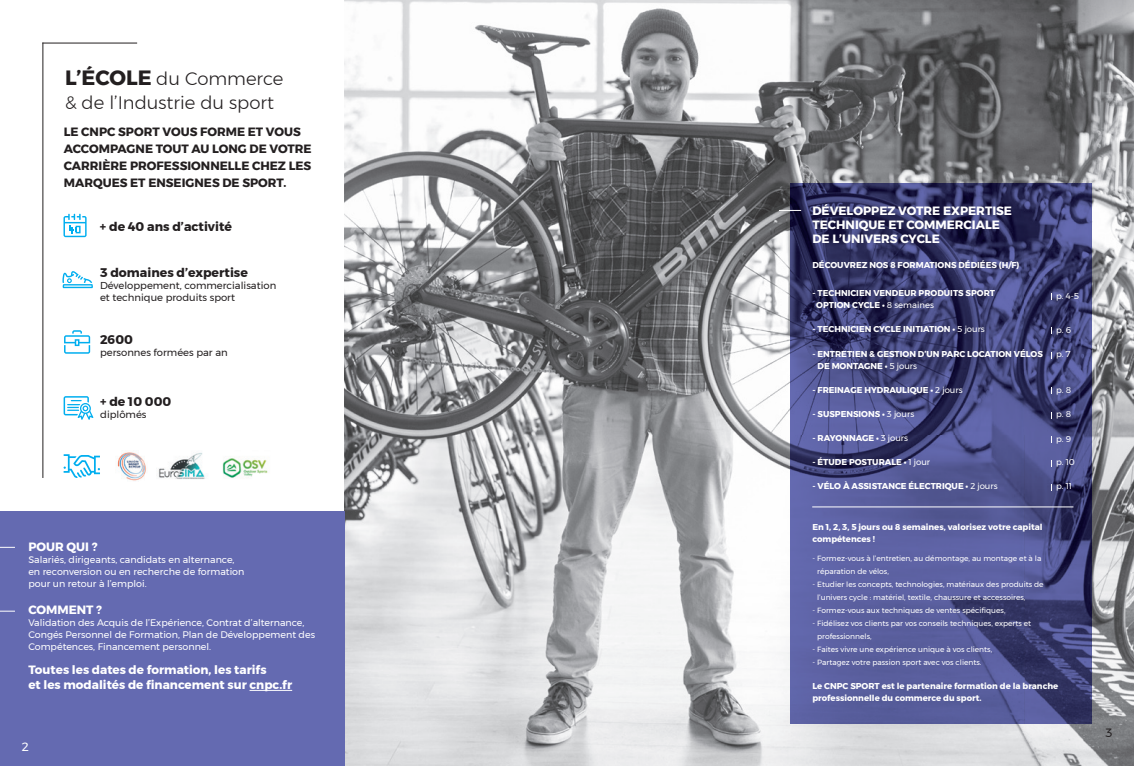
<style>
.page{position:relative;width:1134px;height:766px;background:#fff}
.page>*{position:absolute;margin:0;border:0;box-sizing:border-box;transform-origin:0 0}
.t1{font:300 18px/24px "Montserrat";color:#231f20}
.t2{font:700 12.5px "Montserrat";color:#231f20}
.t3{font:700 12px/14px "Montserrat";color:#fff}
.t4{font:700 12px/17px "Montserrat";color:#231f20}
.t5{font:12px "Montserrat";color:#231f20}
.t6{font:12px "Montserrat";color:#fff}
.t7{font:10px/12px "Montserrat";color:#231f20}
.t8{font:9.5px/12px "Montserrat";color:#fff}
.t9{font:700 8.5px/12px "Montserrat";color:#fff}
.t10{font:8.5px "Montserrat";color:#fff}
.t11{font:7.5px/13px "Montserrat";color:#fff}
.s1{font-weight:700;font-size:20.6px}
.s2{font-weight:400}
</style>
<div class="page">
<img style="left:344px;top:0;width:790px;height:765px">
<img style="left:790px;top:184px;width:301px;height:539px">
<svg style="left:779px;top:210px;width:22px;height:1px"></svg>
<div style="left:0;top:511px;width:344px;height:254px;background:#646ab1"></div>
<hr style="left:250px;top:690px;width:42px;height:1px;background:#fff">
<svg style="left:0;top:546px;width:15px;height:1px"></svg>
<svg style="left:0;top:610px;width:15px;height:1px"></svg>
<hr style="left:42px;top:43px;width:1px;height:435px;background:#231f20">
<hr style="left:42px;top:43px;width:95px;height:1px;background:#231f20">
<svg style="left:62px;top:271px;width:31px;height:17px"></svg>
<svg style="left:64px;top:396px;width:29px;height:23px"></svg>
<svg style="left:64px;top:330px;width:26px;height:23px"></svg>
<img style="left:158px;top:452px;width:47px;height:27px">
<img style="left:222px;top:458px;width:46px;height:20px">
<img style="left:117px;top:452px;width:29px;height:29px">
<svg style="left:64px;top:454px;width:36px;height:24px"></svg>
<hr style="left:812px;top:506px;width:261px;height:1px;background:#fff">
<svg style="left:63px;top:214px;width:24px;height:23px"></svg>
<h1 class="t1" style="left:65px;top:66px;width:220px"><span class="s1">L’ÉCOLE</span> du Commerce &amp; de l’Industrie du sport</h1>
<h3 class="t4" style="left:64px;top:123px;width:249px">LE CNPC SPORT VOUS FORME ET VOUS<br>ACCOMPAGNE TOUT AU LONG DE VOTRE<br>CARRIÈRE PROFESSIONNELLE CHEZ LES<br>MARQUES ET ENSEIGNES DE SPORT.</h3>
<h2 class="t2" style="left:100px;top:216px;width:134px">+ de 40 ans d’activité</h2>
<h2 class="t2" style="left:100px;top:263px;width:149px">3 domaines d’expertise</h2>
<p class="t7" style="left:100px;top:280px;width:178px">Développement, commercialisation et technique produits sport</p>
<h2 class="t2" style="left:100px;top:329px;width:35px">2600</h2>
<p class="t7" style="left:100px;top:346px;width:129px">personnes formées par an</p>
<h2 class="t2" style="left:100px;top:391px;width:73px">+ de 10 000</h2>
<p class="t7" style="left:100px;top:408px;width:48px">diplômés</p>
<h3 class="t3" style="left:28px;top:540px;width:71px">POUR QUI ?</h3>
<p class="t8" style="left:28px;top:553px;width:218px">Salariés, dirigeants, candidats en alternance, en reconversion ou en recherche de formation pour un retour à l’emploi.</p>
<h3 class="t3" style="left:28px;top:603px;width:75px">COMMENT ?</h3>
<p class="t8" style="left:28px;top:616px;width:288px">Validation des Acquis de l’Expérience, Contrat d’alternance,<br>Congés Personnel de Formation, Plan de Développement des<br>Compétences, Financement personnel.</p>
<h3 class="t3" style="left:28px;top:662px;width:265px;line-height:15px">Toutes les dates de formation, les tarifs<br>et les modalités de financement sur cnpc.fr</h3>
<h3 class="t6" style="left:22px;top:737px;width:8px">2</h3>
<h3 class="t3" style="left:812px;top:204px;width:201px">DÉVELOPPEZ VOTRE EXPERTISE<br>TECHNIQUE ET COMMERCIALE<br>DE L’UNIVERS CYCLE</h3>
<p class="t9" style="left:812px;top:259px;width:209px">DÉCOUVREZ NOS 8 FORMATIONS DÉDIÉES (H/F)</p>
<p class="t9" style="left:816px;top:287px;width:180px;text-indent:-4px">- TECHNICIEN VENDEUR PRODUITS SPORT<br>OPTION CYCLE • <span class="s2">8 semaines</span></p>
<p class="t9" style="left:812px;top:323px;width:174px">- TECHNICIEN CYCLE INITIATION • <span class="s2">5 jours</span></p>
<p class="t9" style="left:817px;top:347px;width:227px;text-indent:-5px">- ENTRETIEN &amp; GESTION D’UN PARC LOCATION VÉLOS<br>DE MONTAGNE • <span class="s2">5 jours</span></p>
<p class="t9" style="left:812px;top:383px;width:152px">- FREINAGE HYDRAULIQUE • <span class="s2">2 jours</span></p>
<p class="t9" style="left:812px;top:407px;width:103px">- SUSPENSIONS • <span class="s2">3 jours</span></p>
<p class="t9" style="left:812px;top:431px;width:97px">- RAYONNAGE • <span class="s2">3 jours</span></p>
<p class="t9" style="left:812px;top:455px;width:119px">- ÉTUDE POSTURALE • <span class="s2">1 jour</span></p>
<p class="t9" style="left:812px;top:479px;width:187px">- VÉLO À ASSISTANCE ÉLECTRIQUE • <span class="s2">2 jours</span></p>
<p class="t9" style="left:812px;top:521px;width:232px">En 1, 2, 3, 5 jours ou 8 semaines, valorisez votre capital compétences !</p>
<p class="t11" style="left:817px;top:551px;width:226px;text-indent:-5px">- Formez-vous à l’entretien, au démontage, au montage et à la réparation de vélos,</p>
<p class="t11" style="left:817px;top:577px;width:228px;text-indent:-5px">- Etudier les concepts, technologies, matériaux des produits de l’univers cycle : matériel, textile, chaussure et accessoires,</p>
<p class="t11" style="left:812px;top:603px;width:195px">- Formez-vous aux techniques de ventes spécifiques,</p>
<p class="t11" style="left:817px;top:616px;width:216px;text-indent:-5px">- Fidélisez vos clients par vos conseils techniques, experts et professionnels,</p>
<p class="t11" style="left:812px;top:642px;width:181px">- Faites vivre une expérience unique à vos clients,</p>
<p class="t11" style="left:812px;top:655px;width:170px">- Partagez votre passion sport avec vos clients.</p>
<p class="t9" style="left:812px;top:680px;width:247px">Le CNPC SPORT est le partenaire formation de la branche professionnelle du commerce du sport.</p>
<p class="t10" style="left:1056px;top:289px;width:25px">p. 4-5</p>
<p class="t10" style="left:1056px;top:323px;width:17px">p. 6</p>
<p class="t10" style="left:1056px;top:347px;width:16px">p. 7</p>
<p class="t10" style="left:1056px;top:383px;width:17px">p. 8</p>
<p class="t10" style="left:1056px;top:407px;width:17px">p. 8</p>
<p class="t10" style="left:1056px;top:432px;width:17px">p. 9</p>
<p class="t10" style="left:1056px;top:455px;width:20px">p. 10</p>
<p class="t10" style="left:1056px;top:479px;width:18px">p. 11</p>
<h3 class="t5" style="left:1105px;top:723px;width:9px">3</h3>
</div>
